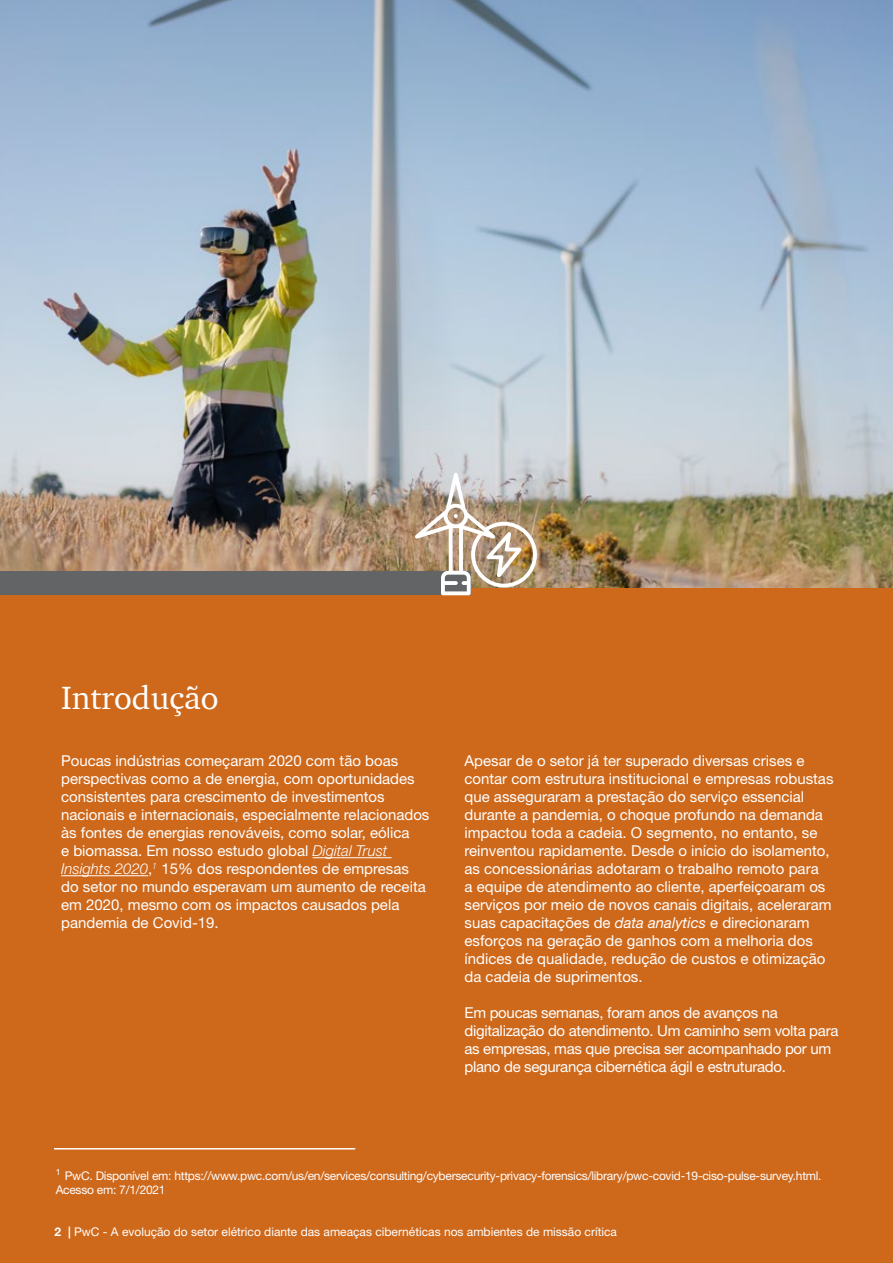
<style>
.page{position:relative;width:893px;height:1263px;background:#ce681b}
.page>*{position:absolute;margin:0;border:0;box-sizing:border-box;transform-origin:0 0}
.t1{font:33px "ITC Charter Com";color:#fff}
.t2{font:15px/18px "Helvetica Neue";color:#fff}
.t3{font:15px/18px "Helvetica Neue";letter-spacing:-.02em;color:#fff}
.t4{font:12px/14.4px "Helvetica Neue";letter-spacing:-.02em;color:#fff}
.t5{font:12px "Helvetica Neue";color:#fff}
.s1{font-weight:300;font-style:italic}
.s2{font-style:italic}
.s3{font-weight:700}
</style>
<div class="page">
<img style="left:0;top:0;width:893px;height:587px">
<hr style="left:313px;top:857px;width:79px;height:1px;background:#fff">
<hr style="left:61px;top:875px;width:87px;height:1px;background:#fff">
<div style="left:0;top:572px;width:471px;height:23px;background:#636466"></div>
<img style="left:415px;top:473px;width:122px;height:122px">
<hr style="left:54px;top:1148px;width:301px;height:1px;background:#fff">
<h1 class="t1" style="left:61px;top:677px;width:159px">Introdução</h1>
<p class="t2" style="left:61px;top:752px;width:370px">Poucas indústrias começaram 2020 com tão boas perspectivas como a de energia, com oportunidades consistentes para crescimento de investimentos nacionais e internacionais, especialmente relacionados às fontes de energias renováveis, como solar, eólica<br>e biomassa. Em nosso estudo global <span class="s1">Digital Trust Insights 2020</span>,<sup>1</sup> 15% dos respondentes de empresas do setor no mundo esperavam um aumento de receita em 2020, mesmo com os impactos causados pela pandemia de Covid-19.</p>
<p class="t2" style="left:464px;top:752px;width:370px">Apesar de o setor já ter superado diversas crises e contar com estrutura institucional e empresas robustas que asseguraram a prestação do serviço essencial durante a pandemia, o choque profundo na demanda impactou toda a cadeia. O segmento, no entanto, se reinventou rapidamente. Desde o início do isolamento, as concessionárias adotaram o trabalho remoto para<br>a equipe de atendimento ao cliente, aperfeiçoaram os serviços por meio de novos canais digitais, aceleraram suas capacitações de <span class="s2">data analytics</span> e direcionaram esforços na geração de ganhos com a melhoria dos índices de qualidade, redução de custos e otimização da cadeia de suprimentos.</p>
<p class="t3" style="left:464px;top:1004px;width:375px">Em poucas semanas, foram anos de avanços na digitalização do atendimento. Um caminho sem volta para as empresas, mas que precisa ser acompanhado por um plano de segurança cibernética ágil e estruturado.</p>
<p class="t4" style="left:56px;top:1168px;width:767px"><sup>1</sup> PwC. Disponível em: https://www.pwc.com/us/en/services/consulting/cybersecurity-privacy-forensics/library/pwc-covid-19-ciso-pulse-survey.html.<br>Acesso em: 7/1/2021</p>
<p class="t5" style="left:55px;top:1224px;width:564px"><span class="s3">2 |</span> PwC - A evolução do setor elétrico diante das ameaças cibernéticas nos ambientes de missão crítica</p>
</div>
